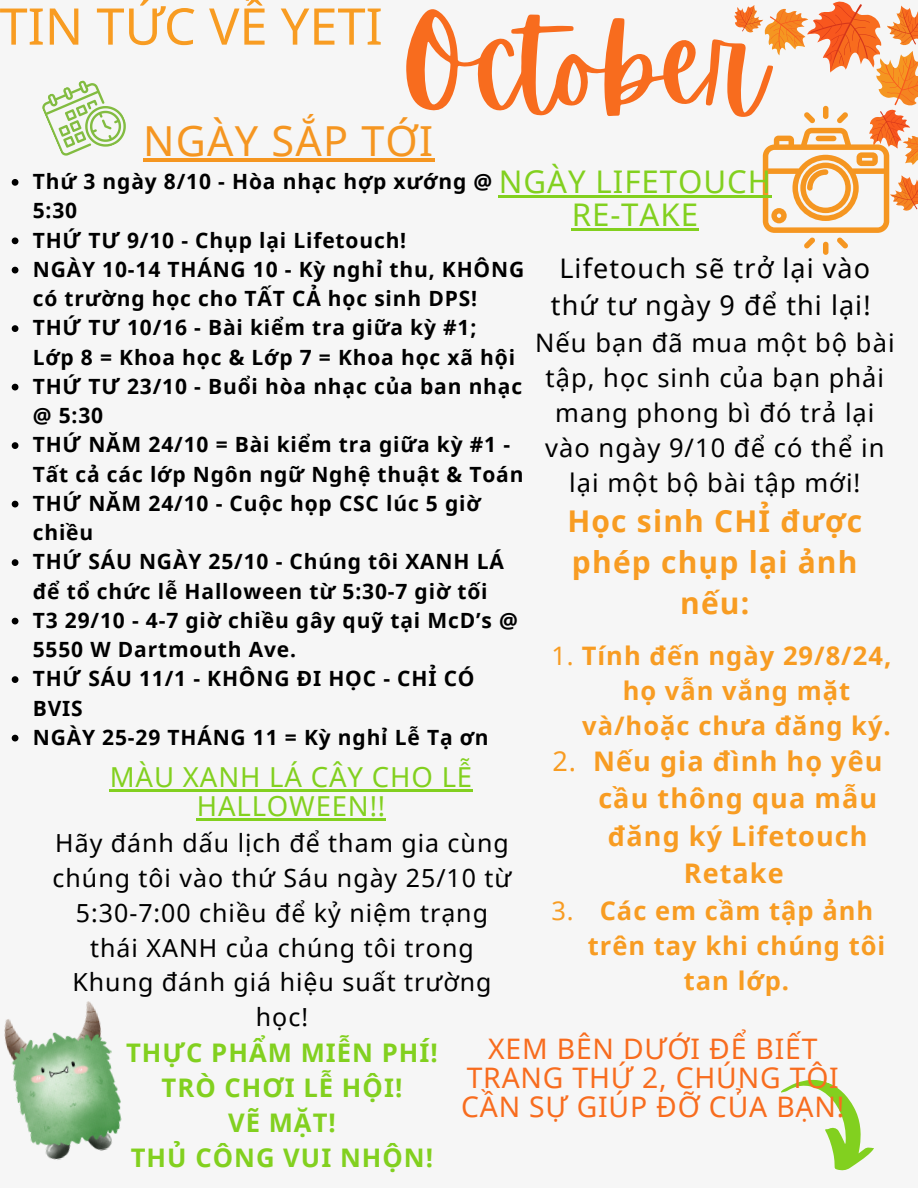
<style>
.page{position:relative;width:918px;height:1188px;background:#f6f6f6}
.page>*{position:absolute;margin:0;border:0;box-sizing:border-box;transform-origin:0 0}
.t1{font:50.55px "Noto Sans";color:#f89c22}
.t2{font:41.4px "Noto Sans";letter-spacing:.03em;color:#f59621}
.t3{font:31.2px/32.7px "Noto Sans";letter-spacing:.03em;color:#82d01f;text-align:center}
.t4{font:700 30px/41.1px "Noto Sans";letter-spacing:.04em;color:#f89c22;text-align:center}
.t5{font:28.35px/29.2px "Noto Sans";letter-spacing:.03em;color:#f86c1e;text-align:center}
.t6{font:27.6px/29.2px "Noto Sans";letter-spacing:.03em;color:#82d01f;text-align:center}
.t7{font:700 27px/37.7px "Noto Sans";letter-spacing:.04em;color:#f89c22;text-align:center}
.t8{font:27px/37.7px "Noto Sans";letter-spacing:.04em;color:#000;text-align:center}
.t9{font:27px "Noto Sans";color:#f89c22}
.t10{font:700 25.65px/34.8px "Noto Sans";letter-spacing:.04em;color:#82d01f;text-align:center}
.t11{font:25.5px/35px "Noto Sans";letter-spacing:.04em;color:#000;text-align:center}
.t12{font:700 25.5px/35px "Noto Sans";letter-spacing:.04em;color:#f89c22;text-align:center}
.t13{font:25.5px "Noto Sans";color:#f89c22}
.t14{font:24.9px/34.8px "Noto Sans";letter-spacing:.04em;color:#000;text-align:center}
.t15{font:700 21px/29.2px "Noto Sans";letter-spacing:.04em;color:#000}
.s1{font-weight:400}
</style>
<div class="page">
<svg style="left:12px;top:179px;width:6px;height:7px"></svg>
<svg style="left:12px;top:237px;width:6px;height:7px"></svg>
<svg style="left:12px;top:267px;width:6px;height:6px"></svg>
<svg style="left:12px;top:325px;width:6px;height:7px"></svg>
<svg style="left:12px;top:384px;width:6px;height:6px"></svg>
<svg style="left:12px;top:442px;width:6px;height:7px"></svg>
<svg style="left:12px;top:501px;width:6px;height:6px"></svg>
<svg style="left:12px;top:559px;width:6px;height:7px"></svg>
<svg style="left:12px;top:618px;width:6px;height:6px"></svg>
<svg style="left:12px;top:676px;width:6px;height:7px"></svg>
<svg style="left:12px;top:735px;width:6px;height:6px"></svg>
<svg style="left:42px;top:80px;width:84px;height:76px"></svg>
<svg style="left:781px;top:1079px;width:93px;height:92px"></svg>
<img style="left:4px;top:1001px;width:118px;height:159px">
<div style="left:823px;top:242px;width:5px;height:12px;background:#f59621;border-radius:3px"></div>
<svg style="left:406px;top:1px;width:512px;height:247px"></svg>
<hr style="left:143px;top:158px;width:292px;height:3px;background:#f59621">
<hr style="left:110px;top:789px;width:363px;height:3px;background:#82d01f">
<hr style="left:197px;top:819px;width:189px;height:2px;background:#82d01f">
<hr style="left:499px;top:196px;width:273px;height:2px;background:#82d01f">
<hr style="left:572px;top:228px;width:127px;height:2px;background:#82d01f">
<p class="t1" style="left:0;top:-9px;width:385px">TIN TỨC VỀ YETI</p>
<p class="t2" style="left:143px;top:112px;width:292px">NGÀY SẮP TỚI</p>
<h3 class="t3" style="left:499px;top:165px;width:274px">NGÀY LIFETOUCH<br>RE-TAKE</h3>
<h5 class="t8" style="left:551px;top:249px;width:321px">Lifetouch sẽ trở lại vào thứ tư ngày 9 để thi lại!</h5>
<h5 class="t11" style="left:535px;top:325px;width:361px">Nếu bạn đã mua một bộ bài tập, học sinh của bạn phải mang phong bì đó trả lại vào ngày 9/10 để có thể in lại một bộ bài tập mới!</h5>
<h5 class="t4" style="left:567px;top:499px;width:296px">Học sinh CHỈ được phép chụp lại ảnh nếu:</h5>
<p class="t12" style="left:551px;top:637px;width:341px"><span class="s1">1.</span> Tính đến ngày 29/8/24,</p>
<p class="t12" style="left:623px;top:672px;width:229px">họ vẫn vắng mặt</p>
<p class="t12" style="left:582px;top:707px;width:310px">và/hoặc chưa đăng ký.</p>
<p class="t7" style="left:593px;top:741px;width:291px">Nếu gia đình họ yêu cầu thông qua mẫu đăng ký Lifetouch<br>Retake</p>
<h1 class="t15" style="left:33px;top:166px;width:461px">Thứ 3 ngày 8/10 - Hòa nhạc hợp xướng @<br>5:30</h1>
<p class="t15" style="left:33px;top:225px;width:375px">THỨ TƯ 9/10 - Chụp lại Lifetouch!</p>
<p class="t15" style="left:33px;top:254px;width:493px">NGÀY 10-14 THÁNG 10 - Kỳ nghỉ thu, KHÔNG có trường học cho TẤT CẢ học sinh DPS!</p>
<p class="t15" style="left:33px;top:313px;width:484px">THỨ TƯ 10/16 - Bài kiểm tra giữa kỳ #1;<br>Lớp 8 = Khoa học &amp; Lớp 7 = Khoa học xã hội</p>
<p class="t15" style="left:33px;top:371px;width:491px">THỨ TƯ 23/10 - Buổi hòa nhạc của ban nhạc @ 5:30</p>
<h2 class="t15" style="left:33px;top:430px;width:492px">THỨ NĂM 24/10 = Bài kiểm tra giữa kỳ #1 -<br>Tất cả các lớp Ngôn ngữ Nghệ thuật &amp; Toán</h2>
<p class="t15" style="left:33px;top:488px;width:449px">THỨ NĂM 24/10 - Cuộc họp CSC lúc 5 giờ chiều</p>
<p class="t15" style="left:33px;top:547px;width:473px">THỨ SÁU NGÀY 25/10 - Chúng tôi XANH LÁ để tổ chức lễ Halloween từ 5:30-7 giờ tối</p>
<p class="t15" style="left:33px;top:605px;width:487px">T3 29/10 - 4-7 giờ chiều gây quỹ tại McD’s @<br>5550 W Dartmouth Ave.</p>
<p class="t15" style="left:33px;top:664px;width:443px">THỨ SÁU 11/1 - KHÔNG ĐI HỌC - CHỈ CÓ<br>BVIS</p>
<p class="t15" style="left:33px;top:722px;width:457px">NGÀY 25-29 THÁNG 11 = Kỳ nghỉ Lễ Tạ ơn</p>
<p class="t9" style="left:552px;top:742px;width:25px">2.</p>
<p class="t6" style="left:110px;top:762px;width:364px">MÀU XANH LÁ CÂY CHO LỄ<br>HALLOWEEN!!</p>
<p class="t14" style="left:53px;top:825px;width:460px">Hãy đánh dấu lịch để tham gia cùng chúng tôi vào thứ Sáu ngày 25/10 từ<br>5:30-7:00 chiều để kỷ niệm trạng thái XANH của chúng tôi trong<br>Khung đánh giá hiệu suất trường học!</p>
<p class="t10" style="left:126px;top:1035px;width:313px">THỰC PHẨM MIỄN PHÍ!<br>TRÒ CHƠI LỄ HỘI!<br>VẼ MẶT!<br>THỦ CÔNG VUI NHỘN!</p>
<p class="t12" style="left:588px;top:893px;width:299px">Các em cầm tập ảnh trên tay khi chúng tôi tan lớp.</p>
<p class="t13" style="left:551px;top:893px;width:24px">3.</p>
<h4 class="t5" style="left:461px;top:1033px;width:385px">XEM BÊN DƯỚI ĐỂ BIẾT<br>TRANG THỨ 2, CHÚNG TÔI<br>CẦN SỰ GIÚP ĐỠ CỦA BẠN!</h4>
</div>
